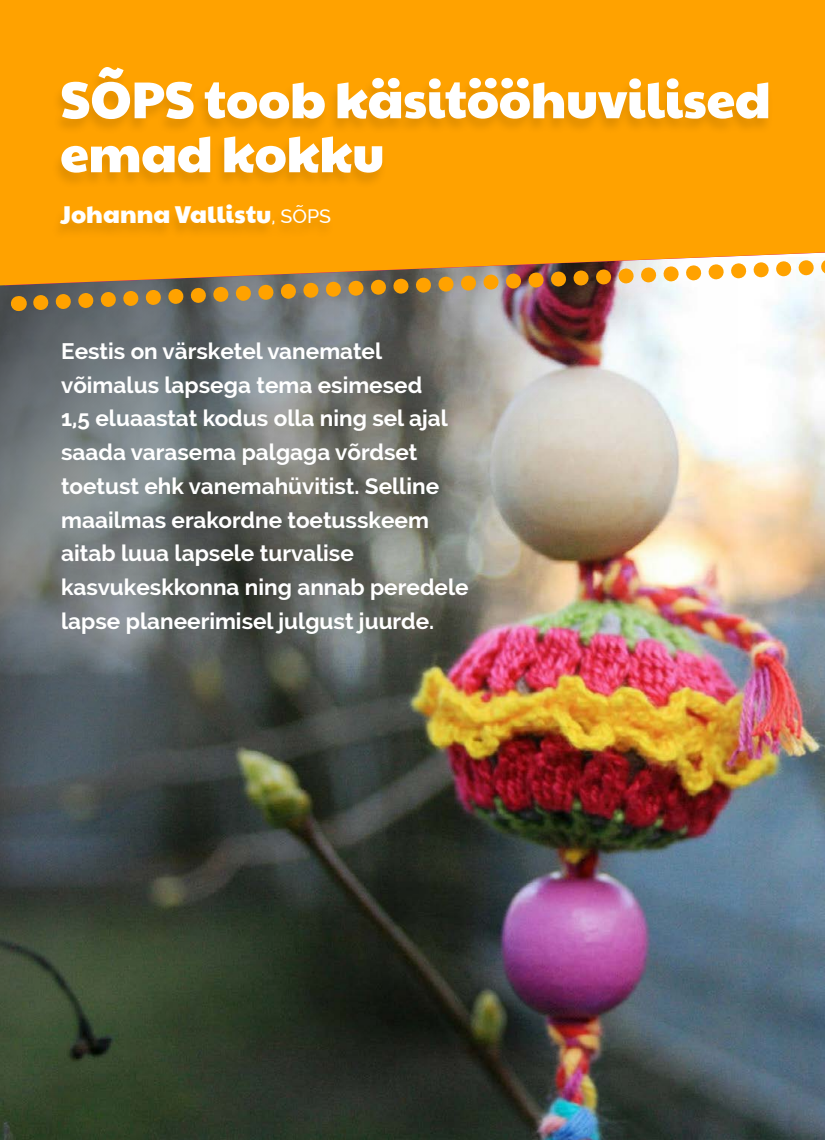
<style>
.page{position:relative;width:825px;height:1140px;background:#fff}
.page>*{position:absolute;margin:0;border:0;box-sizing:border-box;transform-origin:0 0}
.t1{font:51.9px/54px "Paytone One";letter-spacing:-.01em;color:#fff}
.t2{font:24.3px "Paytone One";color:#fff}
.t3{font:700 22.5px/33.8px "Raleway";color:#fff}
.s1{font-family:"Raleway";font-weight:500;font-size:19.5px}
</style>
<div class="page">
<img style="left:0;top:318px;width:825px;height:822px">
<img style="left:0;top:285px;width:738px;height:753px">
<div style="left:0;top:0;width:825px;height:285px;background:#ffa200"></div>
<img style="left:25px;top:251px;width:800px;height:67px">
<svg style="left:18px;top:296px;width:1px;height:15px"></svg>
<svg style="left:824px;top:258px;width:1px;height:15px"></svg>
<svg style="left:824px;top:186px;width:1px;height:15px"></svg>
<div style="left:50px;top:68px;width:724px;height:173px;background:#000;opacity:.12"></div>
<h1 class="t1" style="left:60px;top:73px;width:712px">SÕPS toob käsitööhuvilised emad kokku</h1>
<p class="t2" style="left:60px;top:195px;width:273px">Johanna Vallistu<span class="s1">, SÕPS</span></p>
<p class="t3" style="left:61px;top:334px;width:409px">Eestis on värsketel vanematel võimalus lapsega tema esimesed<br>1,5 eluaastat kodus olla ning sel ajal saada varasema palgaga võrdset toetust ehk vanemahüvitist. Selline maailmas erakordne toetusskeem aitab luua lapsele turvalise kasvukeskkonna ning annab peredele lapse planeerimisel julgust juurde.</p>
</div>
